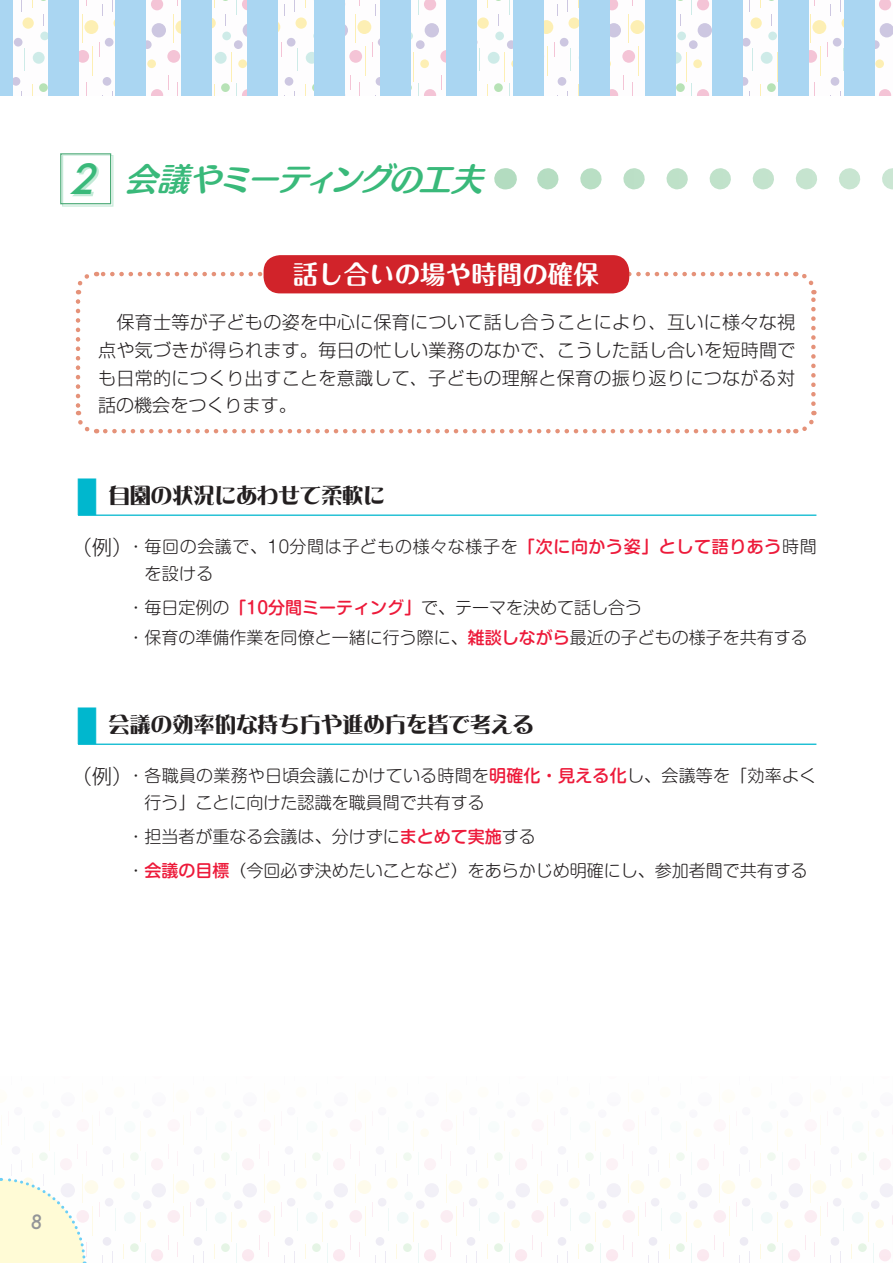
<style>
.page{position:relative;width:893px;height:1263px;background:#fff}
.page>*{position:absolute;margin:0;border:0;box-sizing:border-box;transform-origin:0 0}
.t1{font:italic 500 40.35px "Futura";color:#39b97a}
.t2{font:italic 31.95px "Humming Std B";color:#39b97a}
.t3{font:700 25.5px "Maru Fo Pro";color:#fff}
.t4{font:21.3px "DF Lei Ga So W9 MP RKSJ H";color:#231f20}
.t5{font:italic 500 19.2px "Futura";color:#939598}
.t6{font:300 18px/27.6px "Shin Go Pr 6 N";letter-spacing:.015em;color:#231f20;text-align:justify}
.t7{font:300 16.95px/29.7px "Shin M Go Pro";color:#231f20}
.t8{font:300 16.95px/27.6px "Shin M Go Pro";letter-spacing:.035em;color:#231f20}
.s1{font-family:"Shin Go Pr 6 N";font-size:42.45px;color:#00b7ce}
.s2{font-family:"Shin Go Pr 6 N";font-size:20.25px}
.s3{font-weight:500;color:#ed1a3a}
</style>
<div class="page">
<svg style="left:1px;top:1117px;width:891px;height:146px"></svg>
<hr style="left:892px;top:1077px;width:1px;height:186px;background:#bfbfbf">
<svg style="left:0;top:1176px;width:87px;height:87px"></svg>
<svg style="left:13px;top:0;width:879px;height:96px"></svg>
<hr style="left:892px;top:0;width:1px;height:96px;background:#bfbfbf">
<div style="left:0;top:0;width:13px;height:96px;background:#aad6f2"></div>
<div style="left:49px;top:0;width:30px;height:96px;background:#aad6f2"></div>
<div style="left:115px;top:0;width:30px;height:96px;background:#aad6f2"></div>
<div style="left:181px;top:0;width:31px;height:96px;background:#aad6f2"></div>
<div style="left:248px;top:0;width:30px;height:96px;background:#aad6f2"></div>
<div style="left:314px;top:0;width:30px;height:96px;background:#aad6f2"></div>
<div style="left:380px;top:0;width:31px;height:96px;background:#aad6f2"></div>
<div style="left:447px;top:0;width:30px;height:96px;background:#aad6f2"></div>
<div style="left:513px;top:0;width:30px;height:96px;background:#aad6f2"></div>
<div style="left:579px;top:0;width:31px;height:96px;background:#aad6f2"></div>
<div style="left:646px;top:0;width:30px;height:96px;background:#aad6f2"></div>
<div style="left:712px;top:0;width:30px;height:96px;background:#aad6f2"></div>
<div style="left:778px;top:0;width:31px;height:96px;background:#aad6f2"></div>
<div style="left:845px;top:0;width:30px;height:96px;background:#aad6f2"></div>
<hr style="left:78px;top:514px;width:738px;height:2px;background:#00b7ce">
<hr style="left:78px;top:743px;width:738px;height:2px;background:#00b7ce">
<div style="left:62px;top:155px;width:51px;height:51px;background:#39b97a;opacity:.3"></div>
<div style="left:60px;top:153px;width:51px;height:51px;border:1px solid #4aaa76"></div>
<svg style="left:75px;top:301px;width:22px;height:133px"></svg>
<svg style="left:105px;top:411px;width:712px;height:23px"></svg>
<svg style="left:795px;top:271px;width:22px;height:133px"></svg>
<svg style="left:75px;top:270px;width:711px;height:24px"></svg>
<div style="left:264px;top:255px;width:365px;height:38px;background:#d1232a;border-radius:16px"></div>
<svg style="left:505px;top:168px;width:1px;height:21px"></svg>
<svg style="left:548px;top:168px;width:345px;height:21px"></svg>
<h1 class="t1" style="left:69px;top:152px;width:41px">2</h1>
<h2 class="t2" style="left:125px;top:155px;width:372px">会議やミーティングの工夫</h2>
<h3 class="t3" style="left:293px;top:254px;width:308px">話し合いの場や時間の確保</h3>
<p class="t6" style="left:98px;top:307px;width:699px">　保育士等が子どもの姿を中心に保育について話し合うことにより、互いに様々な視点や気づきが得られます。毎日の忙しい業務のなかで、こうした話し合いを短時間でも日常的につくり出すことを意識して、子どもの理解と保育の振り返りにつながる対話の機会をつくります。</p>
<p class="t4" style="left:77px;top:485px;width:310px"><span class="s1">■</span> 自園の状況にあわせて柔軟に</p>
<p class="t8" style="left:145px;top:530px;width:674px;text-indent:-73px"><span class="s2">（例）</span>・毎回の会議で、10分間は子どもの様々な様子を<span class="s3">「次に向かう姿」として語りあう</span>時間を設ける</p>
<p class="t7" style="left:128px;top:591px;width:682px">・毎日定例の<span class="s3">「10分間ミーティング」</span>で、テーマを決めて話し合う<br>・保育の準備作業を同僚と一緒に行う際に、<span class="s3">雑談しながら</span>最近の子どもの様子を共有する</p>
<p class="t4" style="left:77px;top:714px;width:459px"><span class="s1">■</span> 会議の効率的な持ち方や進め方を皆で考える</p>
<p class="t7" style="left:145px;top:759px;width:673px;line-height:27.6px;text-indent:-73px"><span class="s2">（例）</span>・各職員の業務や日頃会議にかけている時間を<span class="s3">明確化・見える化</span>し、会議等を「効率よく行う」ことに向けた認識を職員間で共有する</p>
<p class="t7" style="left:128px;top:818px;width:682px;line-height:34px">・担当者が重なる会議は、分けずに<span class="s3">まとめて実施</span>する<br>・<span class="s3">会議の目標</span>（今回必ず決めたいことなど）をあらかじめ明確にし、参加者間で共有する</p>
<p class="t5" style="left:30px;top:1208px;width:13px">8</p>
</div>
